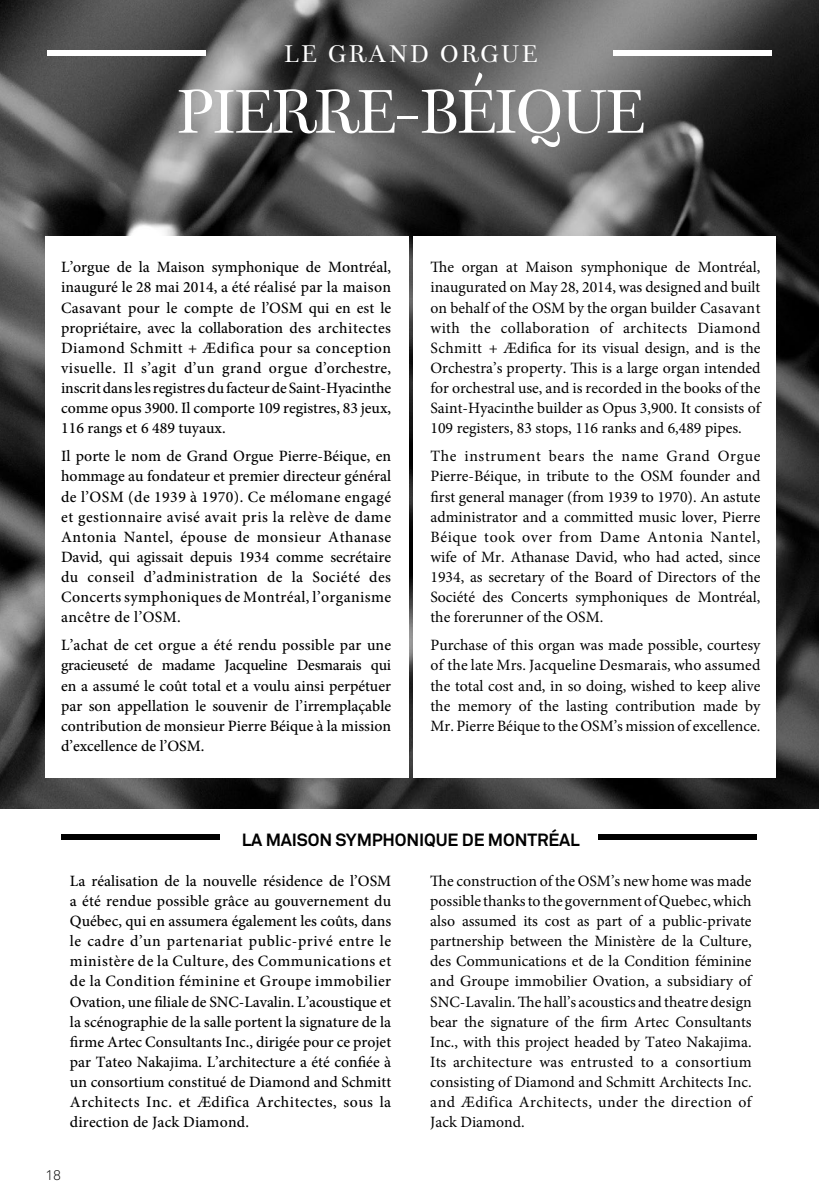
<style>
.page{position:relative;width:819px;height:1197px;background:#fff}
.page>*{position:absolute;margin:0;border:0;box-sizing:border-box;transform-origin:0 0}
.t1{font:62.48px "Bohemia LT Std";letter-spacing:-.03em;color:#fff}
.t2{font:24.5px "Bohemia LT Std";letter-spacing:.1em;color:#fff}
.t3{font:700 17.5px "Akkurat Office";letter-spacing:-.01em;color:#000}
.t4{font:500 15.75px/20.1px "Minion Pro";letter-spacing:.005em;color:#000;text-align:justify}
.t5{font:15.75px/20.1px "Minion Pro";color:#000;text-align:justify}
.t6{font:14px "Akkurat Light Office";color:#000}
</style>
<div class="page">
<img style="left:0;top:0;width:819px;height:808px">
<div style="left:45px;top:236px;width:363px;height:541px;background:#fff"></div>
<div style="left:413px;top:236px;width:363px;height:541px;background:#fff"></div>
<div style="left:614px;top:51px;width:158px;height:5px;background:#fff"></div>
<div style="left:47px;top:51px;width:158px;height:5px;background:#fff"></div>
<div style="left:62px;top:835px;width:158px;height:5px;background:#000"></div>
<div style="left:599px;top:835px;width:158px;height:5px;background:#000"></div>
<h2 class="t2" style="left:284px;top:38px;width:255px">LE GRAND ORGUE</h2>
<h1 class="t1" style="left:177px;top:72px;width:470px">PIERRE-BÉIQUE</h1>
<p class="t4" style="left:61px;top:257px;width:331px">L’orgue de la Maison symphonique de Montréal, inauguré le 28 mai 2014, a été réalisé par la maison Casavant pour le compte de l’OSM qui en est le propriétaire, avec la collaboration des architectes Diamond Schmitt + Ædifica pour sa conception visuelle. Il s’agit d’un grand orgue d’orchestre, inscrit dans les registres du facteur de Saint-Hyacinthe comme opus 3900. Il comporte 109 registres, 83 jeux, 116 rangs et 6 489 tuyaux.</p>
<p class="t4" style="left:61px;top:446px;width:331px">Il porte le nom de Grand Orgue Pierre-Béique, en hommage au fondateur et premier directeur général de l’OSM (de 1939 à 1970). Ce mélomane engagé et gestionnaire avisé avait pris la relève de dame Antonia Nantel, épouse de monsieur Athanase David, qui agissait depuis 1934 comme secrétaire du conseil d’administration de la Société des Concerts symphoniques de Montréal, l’organisme ancêtre de l’OSM.</p>
<p class="t4" style="left:61px;top:635px;width:331px">L’achat de cet orgue a été rendu possible par une gracieuseté de madame Jacqueline Desmarais qui en a assumé le coût total et a voulu ainsi perpétuer par son appellation le souvenir de l’irremplaçable contribution de monsieur Pierre Béique à la mission d’excellence de l’OSM.</p>
<p class="t5" style="left:430px;top:257px;width:331px">The organ at Maison symphonique de Montréal, inaugurated on May 28, 2014, was designed and built on behalf of the OSM by the organ builder Casavant with the collaboration of architects Diamond Schmitt + Ædifica for its visual design, and is the Orchestra’s property. This is a large organ intended for orchestral use, and is recorded in the books of the Saint-Hyacinthe builder as Opus 3,900. It consists of 109 registers, 83 stops, 116 ranks and 6,489 pipes.</p>
<p class="t5" style="left:430px;top:446px;width:332px">The instrument bears the name Grand Orgue Pierre-Béique, in tribute to the OSM founder and first general manager (from 1939 to 1970). An astute administrator and a committed music lover, Pierre Béique took over from Dame Antonia Nantel, wife of Mr. Athanase David, who had acted, since 1934, as secretary of the Board of Directors of the Société des Concerts symphoniques de Montréal, the forerunner of the OSM.</p>
<p class="t5" style="left:430px;top:635px;width:332px">Purchase of this organ was made possible, courtesy of the late Mrs. Jacqueline Desmarais, who assumed the total cost and, in so doing, wished to keep alive the memory of the lasting contribution made by Mr. Pierre Béique to the OSM’s mission of excellence.</p>
<p class="t3" style="left:242px;top:829px;width:340px">LA MAISON SYMPHONIQUE DE MONTRÉAL</p>
<p class="t4" style="left:70px;top:871px;width:323px">La réalisation de la nouvelle résidence de l’OSM a été rendue possible grâce au gouvernement du Québec, qui en assumera également les coûts, dans le cadre d’un partenariat public-privé entre le ministère de la Culture, des Communications et de la Condition féminine et Groupe immobilier Ovation, une filiale de SNC-Lavalin. L’acoustique et la scénographie de la salle portent la signature de la firme Artec Consultants Inc., dirigée pour ce projet par Tateo Nakajima. L’architecture a été confiée à un consortium constitué de Diamond and Schmitt Architects Inc. et Ædifica Architectes, sous la direction de Jack Diamond.</p>
<p class="t5" style="left:430px;top:871px;width:323px">The construction of the OSM’s new home was made possible thanks to the government of Quebec, which also assumed its cost as part of a public-private partnership between the Ministère de la Culture, des Communications et de la Condition féminine and Groupe immobilier Ovation, a subsidiary of SNC-Lavalin. The hall’s acoustics and theatre design bear the signature of the firm Artec Consultants Inc., with this project headed by Tateo Nakajima.<br>Its architecture was entrusted to a consortium consisting of Diamond and Schmitt Architects Inc. and Ædifica Architects, under the direction of Jack Diamond.</p>
<p class="t6" style="left:45px;top:1167px;width:17px">18</p>
</div>
